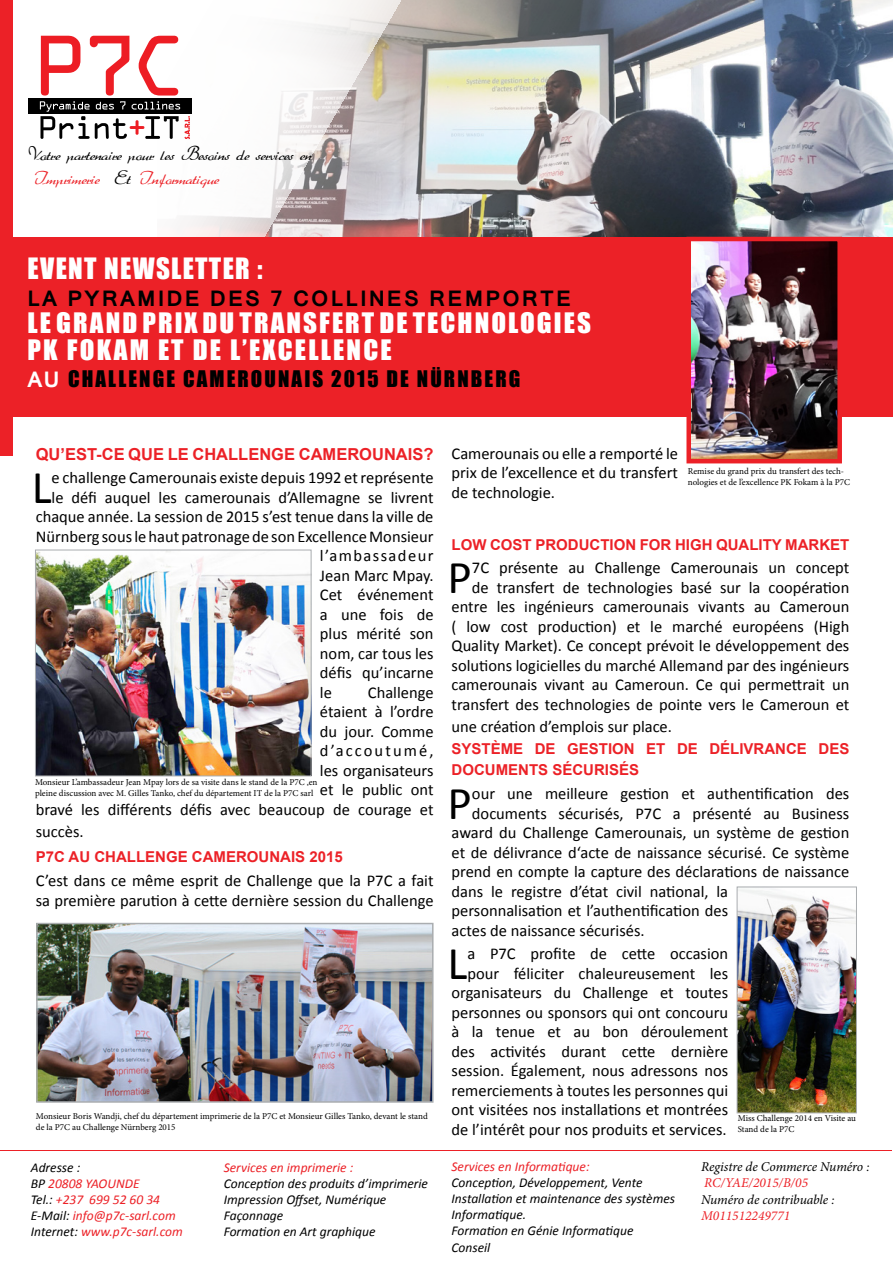
<style>
.page{position:relative;width:893px;height:1263px;background:#fff}
.page>*{position:absolute;margin:0;border:0;box-sizing:border-box;transform-origin:0 0}
.t1{font:47.25px "Calibri";color:#000}
.t2{font:27px "Impact";letter-spacing:.05em;color:#fff}
.t3{font:25.95px/27px "Impact";letter-spacing:.075em;color:#fff;scale:1.04 1}
.t4{font:21px "Impact";letter-spacing:.1em;color:#000}
.t5{font:700 21px "Kartika";letter-spacing:.1em;color:#000}
.t6{font:18px/24px "Arabella";color:#000}
.t7{font:16.5px/19.5px "Calibri";color:#000;text-align:right}
.t8{font:700 16.5px "Arial";color:#ec2127}
.t9{font:16.5px "Calibri";letter-spacing:.085em;color:#000}
.t10{font:700 15px/21.6px "Arial";color:#ec2127}
.t11{font:italic 13.5px/16.2px "Calibri";color:#000}
.t12{font:italic 13.5px/16.2px "Calibri";color:#ec2127}
.t13{font:italic 13.5px "Minion Pro";letter-spacing:-.01em;color:#000}
.t14{font:italic 13.5px "Minion Pro";color:#ec2127}
.t15{font:9px/10.8px "Minion Pro";color:#000}
.s1{color:#ec2127}
.s2{font-family:"Kartika";font-weight:700;color:#fff}
.s3{color:#000}
</style>
<div class="page">
<img style="left:158px;top:0;width:735px;height:237px">
<div style="left:0;top:0;width:13px;height:455px;background:#ec2127"></div>
<div style="left:12px;top:237px;width:881px;height:180px;background:#ec2127"></div>
<hr style="left:1px;top:1150px;width:891px;height:1px;background:#ec2127">
<div style="left:28px;top:98px;width:163px;height:16px;background:#000"></div>
<svg style="left:40px;top:36px;width:150px;height:103px"></svg>
<img style="left:691px;top:242px;width:146px;height:216px">
<div style="left:686px;top:237px;width:156px;height:226px;border:4px solid #ec2127"></div>
<img style="left:37px;top:552px;width:272px;height:222px">
<div style="left:35px;top:550px;width:276px;height:226px;border:1px solid #aaadb0"></div>
<img style="left:39px;top:926px;width:392px;height:174px">
<div style="left:36px;top:923px;width:398px;height:180px;border:2px solid #aaadb0"></div>
<img style="left:739px;top:889px;width:116px;height:222px">
<div style="left:737px;top:887px;width:120px;height:226px;border:1px solid #aaadb0"></div>
<p class="t6" style="left:32px;top:141px;width:281px;text-indent:-7px">Votre partenaire pour les Besoins de services en<br><span class="s1">Imprimerie</span> Et <span class="s1">Informatique</span></p>
<h2 class="t2" style="left:28px;top:248px;width:237px">EVENT NEWSLETTER :</h2>
<p class="t5" style="left:28px;top:286px;width:545px">LA PYRAMIDE DES 7 COLLINES REMPORTE</p>
<h3 class="t3" style="left:28px;top:309px;width:543px">LE GRAND PRIX DU TRANSFERT DE TECHNOLOGIES<br>PK FOKAM ET DE L’EXCELLENCE</h3>
<p class="t4" style="left:28px;top:363px;width:494px"><span class="s2">AU</span> CHALLENGE CAMEROUNAIS 2015 DE NÜRNBERG</p>
<p class="t8" style="left:36px;top:443px;width:399px">QU’EST-CE QUE LE CHALLENGE CAMEROUNAIS?</p>
<h1 class="t1" style="left:32px;top:457px;width:21px">L</h1>
<p class="t7" style="left:52px;top:468px;width:383px">e challenge Camerounais existe depuis 1992 et représente</p>
<p class="t7" style="left:52px;top:488px;width:383px">le défi auquel les camerounais d’Allemagne se livrent</p>
<p class="t7" style="left:36px;top:507px;width:399px">chaque année. La session de 2015 s’est tenue dans la ville de</p>
<p class="t7" style="left:36px;top:527px;width:399px">Nürnberg sous le haut patronage de son Excellence Monsieur</p>
<p class="t9" style="left:320px;top:545px;width:115px">l’ambassadeur</p>
<p class="t7" style="left:320px;top:566px;width:115px">Jean Marc Mpay.</p>
<p class="t7" style="left:320px;top:585px;width:115px">Cet événement</p>
<p class="t7" style="left:320px;top:605px;width:115px">a une fois de</p>
<p class="t7" style="left:320px;top:624px;width:115px">plus mérité son</p>
<p class="t7" style="left:320px;top:644px;width:115px">nom, car tous les</p>
<p class="t7" style="left:320px;top:663px;width:115px">défis qu’incarne</p>
<p class="t7" style="left:320px;top:683px;width:13px">le</p>
<p class="t7" style="left:36px;top:683px;width:399px">Challenge<br>étaient à l’ordre<br>du jour. Comme<br>d’accoutumé,<br>les organisateurs<br>et le public ont<br>bravé les différents défis avec beaucoup de courage et</p>
<p class="t7" style="left:36px;top:821px;width:49px">succès.</p>
<p class="t10" style="left:36px;top:847px;width:308px">P7C AU CHALLENGE CAMEROUNAIS 2015</p>
<p class="t7" style="left:36px;top:871px;width:399px;text-align:left">C’est dans ce même esprit de Challenge que la P7C a fait sa première parution à cette dernière session du Challenge</p>
<p class="t15" style="left:35px;top:777px;width:284px">Monsieur L’ambassadeur Jean Mpay lors de sa visite dans le stand de la P7C ,en pleine discussion avec M. Gilles Tanko, chef du département IT de la P7C sarl</p>
<p class="t15" style="left:36px;top:1111px;width:393px">Monsieur Boris Wandji, chef du département imprimerie de la P7C et Monsieur Gilles Tanko, devant le stand de la P7C au Challenge Nürnberg 2015</p>
<p class="t12" style="left:31px;top:1158px;width:153px"><span class="s3">Adresse :<br>BP</span> 20808 YAOUNDE<br><span class="s3">Tel.:</span> +237 699 52 60 34<br><span class="s3">E-Mail:</span> info@p7c-sarl.com<br><span class="s3">Internet:</span> www.p7c-sarl.com</p>
<p class="t12" style="left:224px;top:1158px;width:131px">Services en imprimerie :</p>
<p class="t11" style="left:224px;top:1175px;width:206px">Conception des produits d’imprimerie<br>Impression Offset, Numérique<br>Façonnage<br>Formation en Art graphique</p>
<p class="t7" style="left:452px;top:444px;width:228px;text-align:justify">Camerounais ou elle a remporté le prix de l’excellence et du transfert de technologie.</p>
<p class="t10" style="left:452px;top:534px;width:399px">LOW COST PRODUCTION FOR HIGH QUALITY MARKET</p>
<h1 class="t1" style="left:448px;top:547px;width:26px">P</h1>
<p class="t15" style="left:688px;top:466px;width:164px">Remise du grand prix du transfert des tech&shy;nologies et de l’excellence PK Fokam à la P7C</p>
<p class="t7" style="left:452px;top:558px;width:399px">7C présente au Challenge Camerounais un concept de transfert de technologies basé sur la coopération entre les ingénieurs camerounais vivants au Cameroun ( low cost production) et le marché européens (High Quality Market). Ce concept prévoit le développement des solutions logicielles du marché Allemand par des ingénieurs camerounais vivant au Cameroun. Ce qui permettrait un transfert des technologies de pointe vers le Cameroun et</p>
<p class="t7" style="left:452px;top:716px;width:222px">une création d’emplois sur place.</p>
<p class="t10" style="left:452px;top:738px;width:399px">SYSTÈME DE GESTION ET DE DÉLIVRANCE DES<br>DOCUMENTS SÉCURISÉS</p>
<h1 class="t1" style="left:448px;top:773px;width:26px">P</h1>
<p class="t7" style="left:472px;top:784px;width:379px">our une meilleure gestion et authentification des</p>
<p class="t7" style="left:472px;top:803px;width:379px">documents sécurisés, P7C a présenté au Business</p>
<p class="t7" style="left:452px;top:823px;width:399px">award du Challenge Camerounais, un système de gestion</p>
<p class="t7" style="left:452px;top:842px;width:399px">et de délivrance d‘acte de naissance sécurisé. Ce système</p>
<p class="t7" style="left:452px;top:862px;width:399px">prend en compte la capture des déclarations de naissance</p>
<p class="t7" style="left:452px;top:881px;width:278px">dans le registre d’état civil national, la</p>
<p class="t7" style="left:452px;top:901px;width:278px">personnalisation et l’authentification des</p>
<p class="t7" style="left:452px;top:920px;width:195px">actes de naissance sécurisés.</p>
<h1 class="t1" style="left:448px;top:933px;width:21px">L</h1>
<p class="t7" style="left:452px;top:944px;width:278px">a P7C profite de cette occasion pour féliciter chaleureusement les organisateurs du Challenge et toutes personnes ou sponsors qui ont concouru à la tenue et au bon déroulement des activités durant cette dernière session. Également, nous adressons nos remerciements à toutes les personnes qui ont visitées nos installations et montrées de l’intérêt pour nos produits et services.</p>
<p class="t15" style="left:738px;top:1113px;width:120px">Miss Challenge 2014 en Visite au<br>Stand de la P7C</p>
<p class="t12" style="left:452px;top:1157px;width:140px">Services en Informatique:</p>
<p class="t11" style="left:452px;top:1173px;width:225px">Conception, Développement, Vente<br>Installation et maintenance des systèmes<br>Informatique.<br>Formation en Génie Informatique<br>Conseil</p>
<p class="t13" style="left:701px;top:1158px;width:170px">Registre de Commerce Numéro :</p>
<p class="t14" style="left:704px;top:1174px;width:105px">RC/YAE/2015/B/05</p>
<p class="t13" style="left:701px;top:1190px;width:135px">Numéro de contribuable :</p>
<p class="t14" style="left:701px;top:1206px;width:91px">M011512249771</p>
</div>
